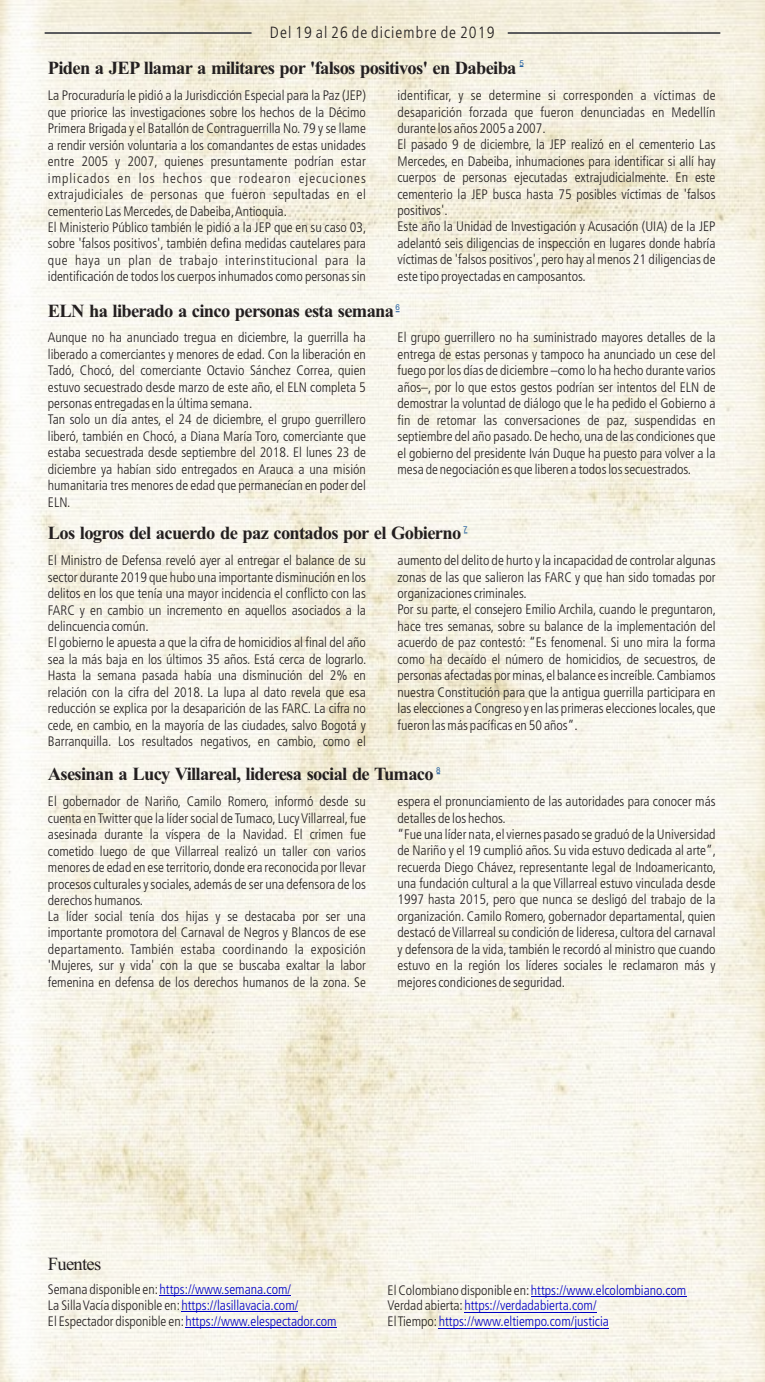
<style>
.page{position:relative;width:765px;height:1382px;background:#fff}
.page>*{position:absolute;margin:0;border:0;box-sizing:border-box;transform-origin:0 0}
.t1{font:700 18.5px "Times New Roman";letter-spacing:-.04em;color:#231f20}
.t2{font:18.5px "Times New Roman";letter-spacing:-.04em;color:#231f20}
.t3{font:300 condensed 16.25px "Frutiger LT";letter-spacing:.065em;color:#231f20}
.t4{font:300 condensed 13.75px/16.4px "Frutiger LT";color:#231f20}
.t5{font:300 condensed 13.75px/16px "Frutiger LT";color:#0000c4}
.t6{font:8px "Arial";color:#215e9f}
.s1{color:#231f20}
</style>
<div class="page">
<img style="left:0;top:0;width:765px;height:1382px">
<hr style="left:45px;top:32px;width:207px;height:2px;background:#58595b">
<hr style="left:508px;top:32px;width:212px;height:2px;background:#58595b">
<hr style="left:160px;top:1295px;width:131px;height:1px;background:#0000c4">
<hr style="left:181px;top:1311px;width:117px;height:1px;background:#0000c4">
<hr style="left:185px;top:1327px;width:152px;height:1px;background:#0000c4">
<hr style="left:531px;top:1296px;width:155px;height:1px;background:#0000c4">
<hr style="left:464px;top:1312px;width:133px;height:1px;background:#0000c4">
<hr style="left:439px;top:1328px;width:170px;height:1px;background:#0000c4">
<p class="t3" style="left:270px;top:25px;width:226px">Del 19 al 26 de diciembre de 2019</p>
<h1 class="t1" style="left:48px;top:62px;width:470px">Piden a JEP llamar a militares por 'falsos positivos' en Dabeiba</h1>
<p class="t6" style="left:520px;top:60px;width:6px">5</p>
<p class="t4" style="left:48px;top:88px;width:320px">La Procuraduría le pidió a la Jurisdicción Especial para la Paz (JEP) que priorice las investigaciones sobre los hechos de la Décimo Primera Brigada y el Batallón de Contraguerrilla No. 79 y se llame a rendir versión voluntaria a los comandantes de estas unidades entre 2005 y 2007, quienes presuntamente podrían estar implicados en los hechos que rodearon ejecuciones extrajudiciales de personas que fueron sepultadas en el cementerio Las Mercedes,de Dabeiba,Antioquia.<br>El Ministerio Público también le pidió a la JEP que en su caso 03, sobre 'falsos positivos', también defina medidas cautelares para que haya un plan de trabajo interinstitucional para la identificación de todos los cuerpos inhumados como personas sin</p>
<p class="t4" style="left:398px;top:88px;width:320px">identificar, y se determine si corresponden a víctimas de desaparición forzada que fueron denunciadas en Medellín durante los años 2005 a 2007.<br>El pasado 9 de diciembre, la JEP realizó en el cementerio Las Mercedes, en Dabeiba, inhumaciones para identificar si allí hay cuerpos de personas ejecutadas extrajudicialmente. En este cementerio la JEP busca hasta 75 posibles víctimas de 'falsos positivos'.<br>Este año la Unidad de Investigación y Acusación (UIA) de la JEP adelantó seis diligencias de inspección en lugares donde habría víctimas de 'falsos positivos', pero hay al menos 21 diligencias de este tipo proyectadas en camposantos.</p>
<p class="t6" style="left:396px;top:304px;width:6px">6</p>
<h1 class="t1" style="left:48px;top:305px;width:348px">ELN ha liberado a cinco personas esta semana</h1>
<p class="t4" style="left:48px;top:331px;width:320px">Aunque no ha anunciado tregua en diciembre, la guerrilla ha liberado a comerciantes y menores de edad. Con la liberación en Tadó, Chocó, del comerciante Octavio Sánchez Correa, quien estuvo secuestrado desde marzo de este año, el ELN completa 5 personas entregadas en la última semana.<br>Tan solo un día antes, el 24 de diciembre, el grupo guerrillero liberó, también en Chocó, a Diana María Toro, comerciante que estaba secuestrada desde septiembre del 2018. El lunes 23 de diciembre ya habían sido entregados en Arauca a una misión humanitaria tres menores de edad que permanecían en poder del ELN.</p>
<p class="t4" style="left:398px;top:330px;width:320px;text-align:justify">El grupo guerrillero no ha suministrado mayores detalles de la entrega de estas personas y tampoco ha anunciado un cese del fuego por los días de diciembre –como lo ha hecho durante varios años–, por lo que estos gestos podrían ser intentos del ELN de demostrar la voluntad de diálogo que le ha pedido el Gobierno a fin de retomar las conversaciones de paz, suspendidas en septiembre del año pasado.De hecho, una de las condiciones que el gobierno del presidente Iván Duque ha puesto para volver a la mesa de negociación es que liberen a todos los secuestrados.</p>
<p class="t6" style="left:463px;top:526px;width:6px">7</p>
<h1 class="t1" style="left:48px;top:527px;width:415px">Los logros del acuerdo de paz contados por el Gobierno</h1>
<p class="t4" style="left:48px;top:553px;width:320px">El Ministro de Defensa reveló ayer al entregar el balance de su sector durante 2019 que hubo una importante disminución en los delitos en los que tenía una mayor incidencia el conflicto con las FARC y en cambio un incremento en aquellos asociados a la delincuencia común.<br>El gobierno le apuesta a que la cifra de homicidios al final del año sea la más baja en los últimos 35 años. Está cerca de lograrlo.<br>Hasta la semana pasada había una disminución del 2% en relación con la cifra del 2018. La lupa al dato revela que esa reducción se explica por la desaparición de las FARC. La cifra no cede, en cambio, en la mayoría de las ciudades, salvo Bogotá y Barranquilla. Los resultados negativos, en cambio, como el</p>
<p class="t4" style="left:398px;top:553px;width:320px">aumento del delito de hurto y la incapacidad de controlar algunas zonas de las que salieron las FARC y que han sido tomadas por organizaciones criminales.<br>Por su parte, el consejero Emilio Archila, cuando le preguntaron, hace tres semanas, sobre su balance de la implementación del acuerdo de paz contestó: “Es fenomenal. Si uno mira la forma como ha decaído el número de homicidios, de secuestros, de personas afectadas por minas, el balance es increíble.Cambiamos nuestra Constitución para que la antigua guerrilla participara en las elecciones a Congreso y en las primeras elecciones locales,que fueron las más pacíficas en 50 años”.</p>
<p class="t6" style="left:436px;top:767px;width:6px">8</p>
<h1 class="t1" style="left:48px;top:768px;width:387px">Asesinan a Lucy Villareal, lideresa social de Tumaco</h1>
<p class="t4" style="left:48px;top:794px;width:320px">El gobernador de Nariño, Camilo Romero, informó desde su cuenta en Twitter que la líder social de Tumaco,Lucy Villarreal, fue asesinada durante la víspera de la Navidad. El crimen fue cometido luego de que Villarreal realizó un taller con varios menores de edad en ese territorio,donde era reconocida por llevar procesos culturales y sociales, además de ser una defensora de los derechos humanos.<br>La líder social tenía dos hijas y se destacaba por ser una importante promotora del Carnaval de Negros y Blancos de ese departamento. También estaba coordinando la exposición 'Mujeres, sur y vida' con la que se buscaba exaltar la labor femenina en defensa de los derechos humanos de la zona. Se</p>
<p class="t4" style="left:398px;top:794px;width:320px">espera el pronunciamiento de las autoridades para conocer más detalles de los hechos.<br>“Fue una líder nata, el viernes pasado se graduó de la Universidad de Nariño y el 19 cumplió años. Su vida estuvo dedicada al arte”, recuerda Diego Chávez, representante legal de Indoamericanto, una fundación cultural a la que Villarreal estuvo vinculada desde 1997 hasta 2015, pero que nunca se desligó del trabajo de la organización. Camilo Romero, gobernador departamental, quien destacó de Villarreal su condición de lideresa,cultora del carnaval y defensora de la vida, también le recordó al ministro que cuando estuvo en la región los líderes sociales le reclamaron más y mejores condiciones de seguridad.</p>
<h1 class="t2" style="left:48px;top:1257px;width:55px">Fuentes</h1>
<p class="t5" style="left:48px;top:1282px;width:290px"><span class="s1">Semana disponible en:</span>https://www.semana.com/<br><span class="s1">La Silla Vacía disponible en:</span>https://lasillavacia.com/<br><span class="s1">El Espectador disponible en:</span>https://www.elespectador.com</p>
<p class="t5" style="left:388px;top:1283px;width:300px"><span class="s1">El Colombiano disponible en:</span>https://www.elcolombiano.com<br><span class="s1">Verdad abierta:</span>https://verdadabierta.com/<br><span class="s1">El Tiempo:</span>https://www.eltiempo.com/justicia</p>
</div>
